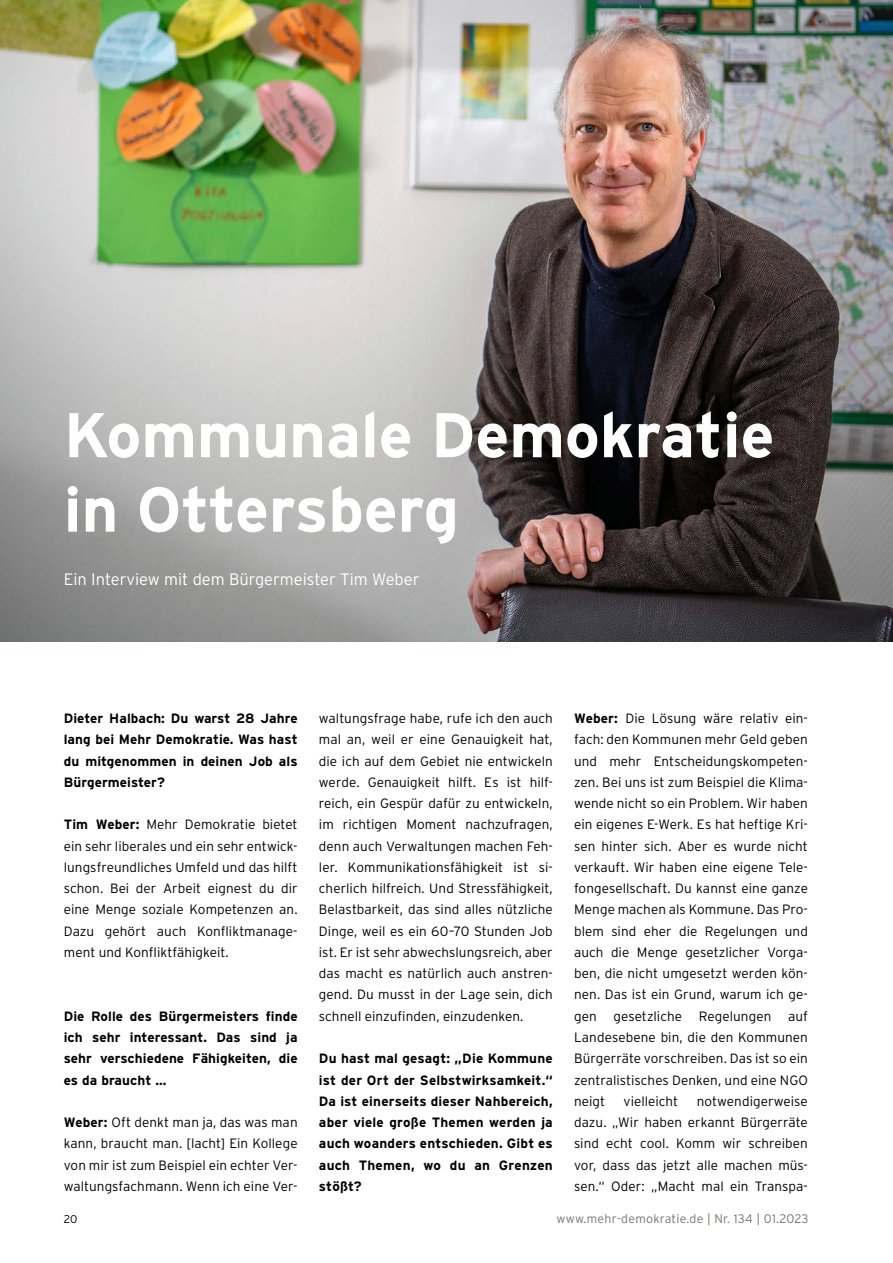
<style>
.page{position:relative;width:893px;height:1263px;background:#fff}
.page>*{position:absolute;margin:0;border:0;box-sizing:border-box;transform-origin:0 0}
.t1{font:700 63px/74.4px "Interstate";color:#fff}
.t2{font:300 16.5px "Interstate";color:#fff}
.t3{font:300 13.5px/21.3px "Interstate";letter-spacing:.005em;color:#000;text-align:justify}
.t4{font:700 13.5px/21.3px "Interstate";letter-spacing:.005em;color:#000;text-align:justify}
.t5{font:300 12.3px "Interstate";letter-spacing:.02em;color:#77756f}
.t6{font:300 11.25px "Interstate";color:#000}
.s1{font-weight:700}
</style>
<div class="page">
<img style="left:0;top:0;width:893px;height:641px">
<h1 class="t1" style="left:64px;top:397px;width:712px">Kommunale Demokratie in Ottersberg</h1>
<p class="t2" style="left:64px;top:570px;width:357px">Ein Interview mit dem Bürgermeister Tim Weber</p>
<p class="t4" style="left:64px;top:707px;width:235px">Dieter Halbach: Du warst 28 Jahre lang bei Mehr Demokratie. Was hast du mitgenommen in deinen Job als Bürgermeister?</p>
<p class="t3" style="left:64px;top:814px;width:235px"><span class="s1">Tim Weber:</span> Mehr Demokratie bietet ein sehr liberales und ein sehr entwick&shy;lungsfreundliches Umfeld und das hilft schon. Bei der Arbeit eignest du dir eine Menge soziale Kompetenzen an.<br>Dazu gehört auch Konfliktmanage&shy;ment und Konfliktfähigkeit.</p>
<p class="t4" style="left:64px;top:1005px;width:235px">Die Rolle des Bürgermeisters finde ich sehr interessant. Das sind ja sehr verschiedene Fähigkeiten, die es da braucht ...</p>
<p class="t3" style="left:64px;top:1111px;width:235px"><span class="s1">Weber:</span> Oft denkt man ja, das was man kann, braucht man. [lacht] Ein Kollege von mir ist zum Beispiel ein echter Ver&shy;waltungsfachmann. Wenn ich eine Ver-</p>
<p class="t3" style="left:319px;top:707px;width:235px">waltungsfrage habe, rufe ich den auch mal an, weil er eine Genauigkeit hat, die ich auf dem Gebiet nie entwickeln werde. Genauigkeit hilft. Es ist hilf&shy;reich, ein Gespür dafür zu entwickeln, im richtigen Moment nachzufragen, denn auch Verwaltungen machen Feh&shy;ler. Kommunikationsfähigkeit ist si&shy;cherlich hilfreich. Und Stressfähigkeit, Belastbarkeit, das sind alles nützliche Dinge, weil es ein 60–70 Stunden Job ist. Er ist sehr abwechslungsreich, aber das macht es natürlich auch anstren&shy;gend. Du musst in der Lage sein, dich schnell einzufinden, einzudenken.</p>
<p class="t4" style="left:319px;top:1048px;width:235px">Du hast mal gesagt: „Die Kommune ist der Ort der Selbstwirksamkeit.“ Da ist einerseits dieser Nahbereich, aber viele große Themen werden ja auch woanders entschieden. Gibt es auch Themen, wo du an Grenzen stößt?</p>
<p class="t3" style="left:574px;top:707px;width:235px"><span class="s1">Weber:</span> Die Lösung wäre relativ ein&shy;fach: den Kommunen mehr Geld geben und mehr Entscheidungskompeten&shy;zen. Bei uns ist zum Beispiel die Klima&shy;wende nicht so ein Problem. Wir haben ein eigenes E-Werk. Es hat heftige Kri&shy;sen hinter sich. Aber es wurde nicht verkauft. Wir haben eine eigene Tele&shy;fongesellschaft. Du kannst eine ganze Menge machen als Kommune. Das Pro&shy;blem sind eher die Regelungen und auch die Menge gesetzlicher Vorga&shy;ben, die nicht umgesetzt werden kön&shy;nen. Das ist ein Grund, warum ich ge&shy;gen gesetzliche Regelungen auf Landesebene bin, die den Kommunen Bürgerräte vorschreiben. Das ist so ein zentralistisches Denken, und eine NGO neigt</p>
<p class="t3" style="left:574px;top:1090px;width:235px;text-indent:123px">notwendigerweise dazu. „Wir haben erkannt Bürgerräte sind echt cool. Komm wir schreiben vor, dass das jetzt alle machen müs&shy;sen.“ Oder: „Macht mal ein Transpa-</p>
<p class="t3" style="left:624px;top:1090px;width:56px">vielleicht</p>
<p class="t6" style="left:64px;top:1212px;width:15px">20</p>
<p class="t5" style="left:557px;top:1211px;width:253px">www.mehr-demokratie.de | Nr. 134 | 01.2023</p>
</div>
